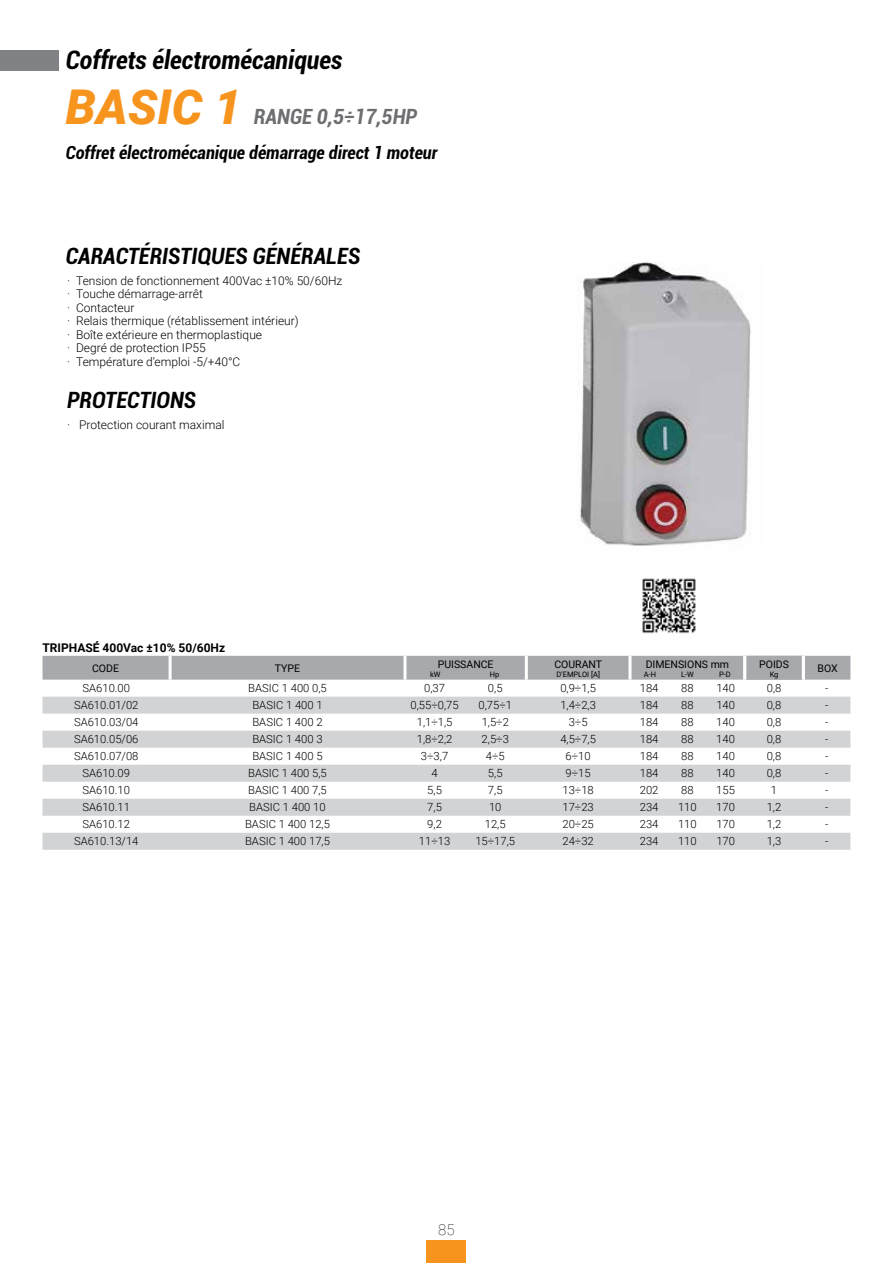
<style>
.page{position:relative;width:893px;height:1263px;background:#fff}
.page>*{position:absolute;margin:0;border:0;box-sizing:border-box;transform-origin:0 0}
.t1{font:italic 900 48px "Roboto";color:#f7941e}
.t2{font:italic 700 condensed 25.5px "Roboto";color:#000}
.t3{font:italic 700 condensed 22.5px "Roboto";color:#000}
.t4{font:italic 700 condensed 21px "Roboto";color:#6d6e71}
.t5{font:italic 700 condensed 18px "Roboto";color:#000}
.t6{font:100 15px "Roboto";color:#000}
.t7{font:300 12px/13.5px "Roboto";color:#000}
.t8{font:700 12px "Roboto";color:#000}
.t9{font:300 11.25px "Roboto";color:#000}
.t10{font:10.5px "Roboto";color:#000}
.t11{font:7.5px "Roboto";color:#000}
</style>
<div class="page">
<img style="left:580px;top:263px;width:171px;height:283px">
<svg style="left:43px;top:697px;width:807px;height:153px;fill:#d1d3d4"></svg>
<svg style="left:43px;top:656px;width:807px;height:24px"></svg>
<img style="left:642px;top:578px;width:54px;height:56px">
<div style="left:427px;top:1240px;width:39px;height:23px;background:#f7941e"></div>
<div style="left:0;top:50px;width:59px;height:20px;background:#808285"></div>
<h2 class="t2" style="left:66px;top:42px;width:278px">Coffrets électromécaniques</h2>
<h1 class="t1" style="left:66px;top:74px;width:177px">BASIC 1</h1>
<h3 class="t4" style="left:254px;top:102px;width:165px">RANGE 0,5÷17,5HP</h3>
<h3 class="t5" style="left:66px;top:140px;width:373px">Coffret électromécanique démarrage direct 1 moteur</h3>
<h3 class="t3" style="left:66px;top:240px;width:296px">CARACTÉRISTIQUES GÉNÉRALES</h3>
<p class="t7" style="left:67px;top:273px;width:277px">· Tension de fonctionnement 400Vac ±10% 50/60Hz · Touche démarrage-arrêt<br>· Contacteur<br>· Relais thermique (rétablissement intérieur)<br>· Boîte extérieure en thermoplastique<br>· Degré de protection IP55<br>· Température d’emploi -5/+40°C</p>
<h3 class="t3" style="left:67px;top:384px;width:130px">PROTECTIONS</h3>
<p class="t7" style="left:67px;top:417px;width:159px">· Protection courant maximal</p>
<p class="t8" style="left:43px;top:639px;width:184px">TRIPHASÉ 400Vac ±10% 50/60Hz</p>
<p class="t10" style="left:92px;top:660px;width:28px">CODE</p>
<p class="t10" style="left:275px;top:660px;width:27px">TYPE</p>
<p class="t10" style="left:438px;top:657px;width:57px">PUISSANCE</p>
<p class="t10" style="left:554px;top:657px;width:49px">COURANT</p>
<p class="t10" style="left:646px;top:657px;width:85px">DIMENSIONS mm</p>
<p class="t10" style="left:759px;top:657px;width:31px">POIDS</p>
<p class="t11" style="left:770px;top:669px;width:10px">Kg</p>
<p class="t11" style="left:430px;top:669px;width:12px">kW</p>
<p class="t11" style="left:490px;top:669px;width:11px">Hp</p>
<p class="t11" style="left:556px;top:669px;width:45px">D’EMPLOI [A]</p>
<p class="t11" style="left:644px;top:669px;width:14px">A-H</p>
<p class="t11" style="left:681px;top:669px;width:14px">L-W</p>
<p class="t11" style="left:719px;top:669px;width:13px">P-D</p>
<p class="t10" style="left:817px;top:660px;width:22px">BOX</p>
<p class="t9" style="left:83px;top:680px;width:49px">SA610.00</p>
<p class="t9" style="left:248px;top:680px;width:80px">BASIC 1 400 0,5</p>
<p class="t9" style="left:424px;top:680px;width:22px">0,37</p>
<p class="t9" style="left:488px;top:680px;width:16px">0,5</p>
<p class="t9" style="left:560px;top:680px;width:37px">0,9÷1,5</p>
<p class="t9" style="left:640px;top:680px;width:20px">184</p>
<p class="t9" style="left:681px;top:680px;width:14px">88</p>
<p class="t9" style="left:716px;top:680px;width:20px">140</p>
<p class="t9" style="left:767px;top:680px;width:16px">0,8</p>
<p class="t9" style="left:825px;top:680px;width:5px">-</p>
<p class="t9" style="left:74px;top:697px;width:66px">SA610.01/02</p>
<p class="t9" style="left:252px;top:697px;width:72px">BASIC 1 400 1</p>
<p class="t9" style="left:411px;top:697px;width:50px">0,55÷0,75</p>
<p class="t9" style="left:479px;top:697px;width:35px">0,75÷1</p>
<p class="t9" style="left:560px;top:697px;width:37px">1,4÷2,3</p>
<p class="t9" style="left:640px;top:697px;width:20px">184</p>
<p class="t9" style="left:681px;top:697px;width:14px">88</p>
<p class="t9" style="left:716px;top:697px;width:20px">140</p>
<p class="t9" style="left:767px;top:697px;width:16px">0,8</p>
<p class="t9" style="left:825px;top:697px;width:5px">-</p>
<p class="t9" style="left:74px;top:714px;width:66px">SA610.03/04</p>
<p class="t9" style="left:252px;top:714px;width:72px">BASIC 1 400 2</p>
<p class="t9" style="left:417px;top:714px;width:37px">1,1÷1,5</p>
<p class="t9" style="left:482px;top:714px;width:29px">1,5÷2</p>
<p class="t9" style="left:569px;top:714px;width:20px">3÷5</p>
<p class="t9" style="left:640px;top:714px;width:20px">184</p>
<p class="t9" style="left:681px;top:714px;width:14px">88</p>
<p class="t9" style="left:716px;top:714px;width:20px">140</p>
<p class="t9" style="left:767px;top:714px;width:16px">0,8</p>
<p class="t9" style="left:825px;top:714px;width:5px">-</p>
<p class="t9" style="left:74px;top:731px;width:66px">SA610.05/06</p>
<p class="t9" style="left:252px;top:731px;width:72px">BASIC 1 400 3</p>
<p class="t9" style="left:417px;top:731px;width:37px">1,8÷2,2</p>
<p class="t9" style="left:482px;top:731px;width:29px">2,5÷3</p>
<p class="t9" style="left:560px;top:731px;width:37px">4,5÷7,5</p>
<p class="t9" style="left:640px;top:731px;width:20px">184</p>
<p class="t9" style="left:681px;top:731px;width:14px">88</p>
<p class="t9" style="left:716px;top:731px;width:20px">140</p>
<p class="t9" style="left:767px;top:731px;width:16px">0,8</p>
<p class="t9" style="left:825px;top:731px;width:5px">-</p>
<p class="t9" style="left:74px;top:748px;width:66px">SA610.07/08</p>
<p class="t9" style="left:252px;top:748px;width:72px">BASIC 1 400 5</p>
<p class="t9" style="left:421px;top:748px;width:29px">3÷3,7</p>
<p class="t9" style="left:486px;top:748px;width:20px">4÷5</p>
<p class="t9" style="left:566px;top:748px;width:27px">6÷10</p>
<p class="t9" style="left:640px;top:748px;width:20px">184</p>
<p class="t9" style="left:681px;top:748px;width:14px">88</p>
<p class="t9" style="left:716px;top:748px;width:20px">140</p>
<p class="t9" style="left:767px;top:748px;width:16px">0,8</p>
<p class="t9" style="left:825px;top:748px;width:5px">-</p>
<p class="t9" style="left:82px;top:765px;width:49px">SA610.09</p>
<p class="t9" style="left:248px;top:765px;width:80px">BASIC 1 400 5,5</p>
<p class="t9" style="left:431px;top:765px;width:8px">4</p>
<p class="t9" style="left:488px;top:765px;width:16px">5,5</p>
<p class="t9" style="left:566px;top:765px;width:27px">9÷15</p>
<p class="t9" style="left:640px;top:765px;width:20px">184</p>
<p class="t9" style="left:681px;top:765px;width:14px">88</p>
<p class="t9" style="left:716px;top:765px;width:20px">140</p>
<p class="t9" style="left:767px;top:765px;width:16px">0,8</p>
<p class="t9" style="left:825px;top:765px;width:5px">-</p>
<p class="t9" style="left:82px;top:782px;width:49px">SA610.10</p>
<p class="t9" style="left:248px;top:782px;width:80px">BASIC 1 400 7,5</p>
<p class="t9" style="left:427px;top:782px;width:16px">5,5</p>
<p class="t9" style="left:488px;top:782px;width:16px">7,5</p>
<p class="t9" style="left:562px;top:782px;width:33px">13÷18</p>
<p class="t9" style="left:640px;top:782px;width:20px">202</p>
<p class="t9" style="left:681px;top:782px;width:14px">88</p>
<p class="t9" style="left:716px;top:782px;width:20px">155</p>
<p class="t9" style="left:771px;top:782px;width:8px">1</p>
<p class="t9" style="left:825px;top:782px;width:5px">-</p>
<p class="t9" style="left:82px;top:799px;width:49px">SA610.11</p>
<p class="t9" style="left:249px;top:799px;width:78px">BASIC 1 400 10</p>
<p class="t9" style="left:427px;top:799px;width:16px">7,5</p>
<p class="t9" style="left:489px;top:799px;width:14px">10</p>
<p class="t9" style="left:562px;top:799px;width:33px">17÷23</p>
<p class="t9" style="left:640px;top:799px;width:20px">234</p>
<p class="t9" style="left:678px;top:799px;width:20px">110</p>
<p class="t9" style="left:716px;top:799px;width:20px">170</p>
<p class="t9" style="left:767px;top:799px;width:16px">1,2</p>
<p class="t9" style="left:825px;top:799px;width:5px">-</p>
<p class="t9" style="left:82px;top:816px;width:49px">SA610.12</p>
<p class="t9" style="left:245px;top:816px;width:86px">BASIC 1 400 12,5</p>
<p class="t9" style="left:427px;top:816px;width:16px">9,2</p>
<p class="t9" style="left:485px;top:816px;width:22px">12,5</p>
<p class="t9" style="left:562px;top:816px;width:33px">20÷25</p>
<p class="t9" style="left:640px;top:816px;width:20px">234</p>
<p class="t9" style="left:678px;top:816px;width:20px">110</p>
<p class="t9" style="left:716px;top:816px;width:20px">170</p>
<p class="t9" style="left:767px;top:816px;width:16px">1,2</p>
<p class="t9" style="left:825px;top:816px;width:5px">-</p>
<p class="t9" style="left:74px;top:833px;width:66px">SA610.13/14</p>
<p class="t9" style="left:245px;top:833px;width:86px">BASIC 1 400 17,5</p>
<p class="t9" style="left:419px;top:833px;width:33px">11÷13</p>
<p class="t9" style="left:475px;top:833px;width:41px">15÷17,5</p>
<p class="t9" style="left:562px;top:833px;width:33px">24÷32</p>
<p class="t9" style="left:640px;top:833px;width:20px">234</p>
<p class="t9" style="left:678px;top:833px;width:20px">110</p>
<p class="t9" style="left:716px;top:833px;width:20px">170</p>
<p class="t9" style="left:767px;top:833px;width:16px">1,3</p>
<p class="t9" style="left:825px;top:833px;width:5px">-</p>
<h3 class="t6" style="left:438px;top:1219px;width:18px">85</h3>
</div>
